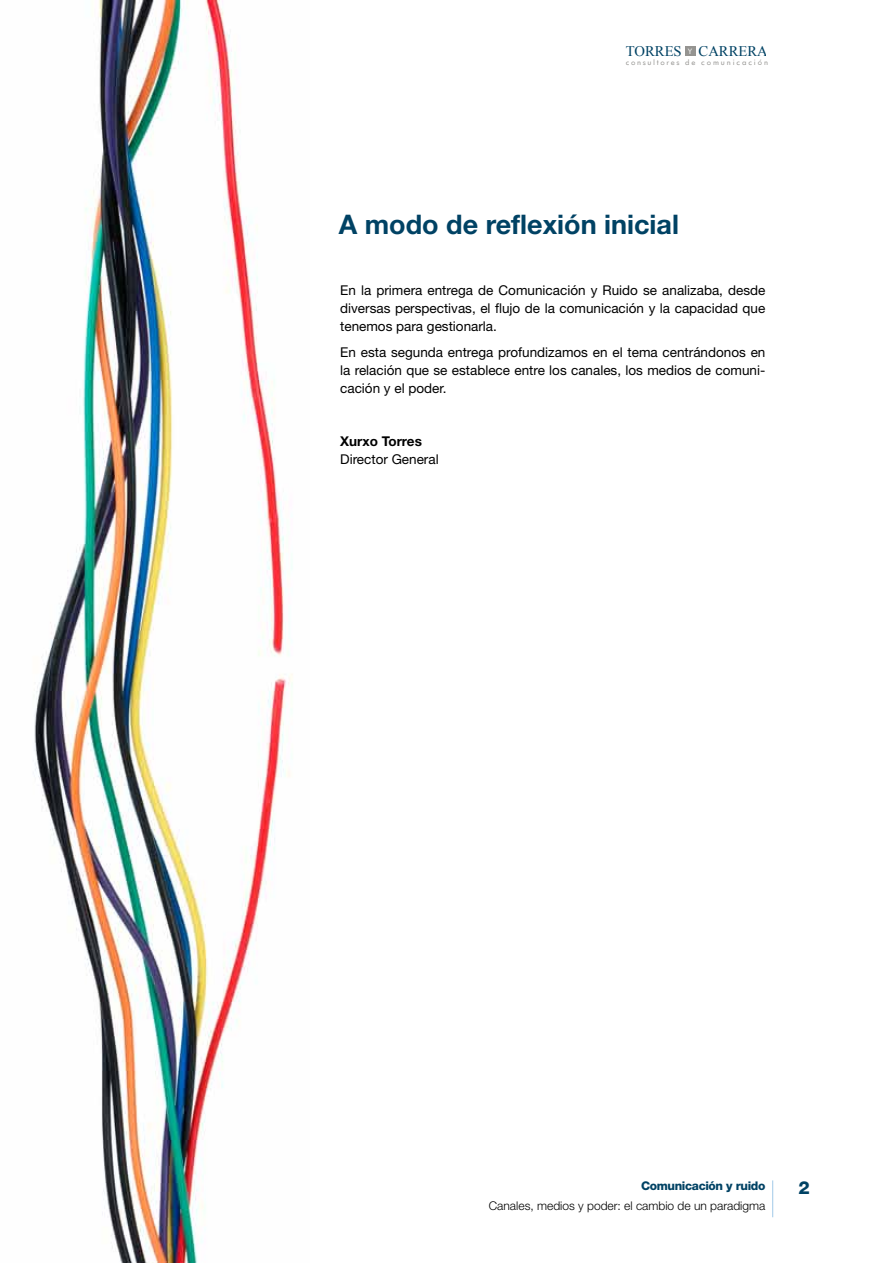
<style>
.page{position:relative;width:893px;height:1263px;background:#fff}
.page>*{position:absolute;margin:0;border:0;box-sizing:border-box;transform-origin:0 0}
.t1{font:700 27px "Helvetica Neue";color:#004264}
.t2{font:800 18px "Helvetica Neue";color:#004264}
.t3{font:14.7px "Times New Roman";color:#004264}
.t4{font:13.5px/18px "Helvetica Neue";color:#000;text-align:justify}
.t5{font:700 13.5px "Helvetica Neue";color:#000}
.t6{font:300 12px "Helvetica Neue";color:#000}
.t7{font:800 12px "Helvetica Neue";letter-spacing:-.03em;color:#004264}
.t8{font:7.35px "Futurist";letter-spacing:.235em;color:#959491}
.t9{font:7.35px "Futurist";color:#fff}
.s1{color:#fff}
</style>
<div class="page">
<div style="left:685px;top:46px;width:10px;height:10px;background:#959491"></div>
<hr style="left:772px;top:1180px;width:1px;height:37px;background:#a1cae9">
<img style="left:34px;top:0;width:259px;height:1263px">
<p class="t3" style="left:626px;top:41px;width:143px">TORRES <span class="s1">Y</span> CARRERA</p>
<p class="t8" style="left:626px;top:58px;width:144px">consultores de comunicación</p>
<p class="t9" style="left:688px;top:47px;width:6px">Y</p>
<h1 class="t1" style="left:339px;top:207px;width:342px">A modo de reflexión inicial</h1>
<p class="t4" style="left:340px;top:281px;width:427px">En la primera entrega de Comunicación y Ruido se analizaba, desde diversas perspectivas, el flujo de la comunicación y la capacidad que tenemos para gestionarla.</p>
<p class="t4" style="left:340px;top:343px;width:427px">En esta segunda entrega profundizamos en el tema centrándonos en la relación que se establece entre los canales, los medios de comuni&shy;cación y el poder.</p>
<p class="t5" style="left:340px;top:433px;width:83px">Xurxo Torres</p>
<p class="t4" style="left:340px;top:450px;width:100px">Director General</p>
<p class="t7" style="left:641px;top:1178px;width:126px">Comunicación y ruido</p>
<p class="t6" style="left:489px;top:1199px;width:278px">Canales, medios y poder: el cambio de un paradigma</p>
<h2 class="t2" style="left:799px;top:1177px;width:13px">2</h2>
</div>
